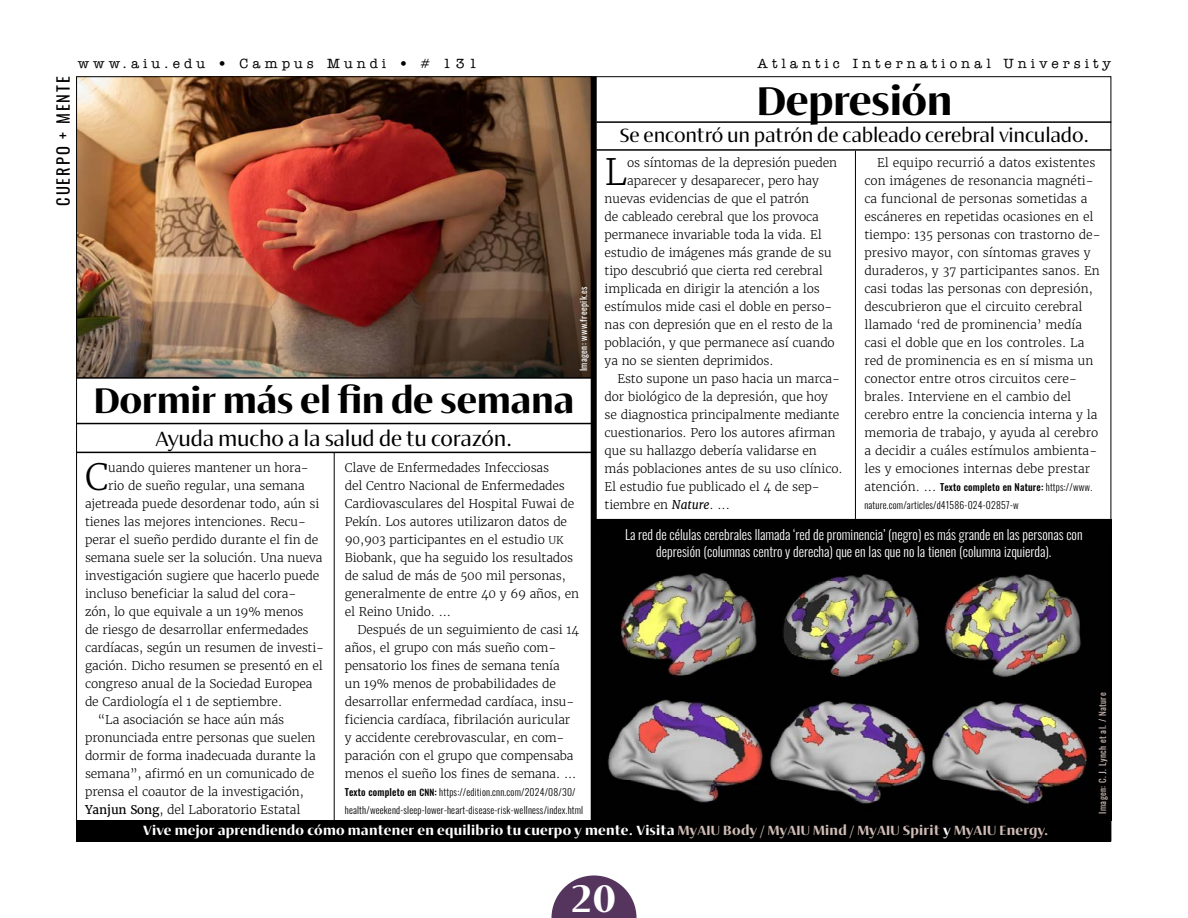
<style>
.page{position:relative;width:1188px;height:918px;background:#fff}
.page>*{position:absolute;margin:0;border:0;box-sizing:border-box;transform-origin:0 0}
.t1{font:800 40.5px "Ador Hairline";letter-spacing:-.01em;color:#000}
.t2{font:800 39px "Ador Hairline";color:#fff}
.t3{font:300 36.15px "Merriweather";color:#000}
.t4{font:800 36px "Ador Hairline";letter-spacing:-.01em;color:#000}
.t5{font:500 21px "Ador Hairline";letter-spacing:-.01em;color:#000}
.t6{font:500 19.5px "Ador Hairline";letter-spacing:-.01em;color:#000}
.t7{font:16.5px "Oswald";letter-spacing:.12em;color:#000}
.t8{font:300 13.5px/16.5px "Oswald";color:#fff;text-align:center}
.t9{font:800 13.5px "Ador Hairline";letter-spacing:.02em;color:#fff}
.t10{font:500 13.5px "American Typewriter ITC Pro";letter-spacing:.3em;color:#000}
.t11{font:300 12px/18px "Merriweather";letter-spacing:-.01em;color:#000}
.t12{font:300 9.75px/18px "Oswald";letter-spacing:.02em;color:#000}
.t13{font:9px "Oswald";letter-spacing:.04em;color:#cfbcb5}
.t14{font:9px "Oswald";letter-spacing:.04em;color:#fff}
.s1{font-weight:400}
.s2{font-size:10.5px}
.s3{font-weight:500}
.s4{font-weight:500;font-size:9px}
.s5{font-weight:400;font-style:italic}
.s6{font-family:"Merriweather";font-size:12px}
.s7{color:#cfbcb5}
</style>
<div class="page">
<img style="left:78px;top:78px;width:513px;height:299px">
<div style="left:594px;top:519px;width:517px;height:301px;background:#000"></div>
<img style="left:608px;top:573px;width:480px;height:231px">
<hr style="left:855px;top:151px;width:1px;height:368px;background:#000">
<hr style="left:596px;top:121px;width:515px;height:2px;background:#000">
<hr style="left:596px;top:149px;width:515px;height:2px;background:#000">
<svg style="left:551px;top:875px;width:86px;height:43px"></svg>
<div style="left:76px;top:820px;width:1035px;height:22px;background:#000"></div>
<div style="left:591px;top:76px;width:6px;height:744px;background:#000"></div>
<hr style="left:334px;top:452px;width:1px;height:368px;background:#000">
<hr style="left:77px;top:452px;width:517px;height:1px;background:#000">
<hr style="left:76px;top:423px;width:517px;height:1px;background:#000">
<hr style="left:76px;top:377px;width:517px;height:2px;background:#000">
<h3 class="t7" style="left:48px;top:206px;width:131px;rotate:-90deg">CUERPO + MENTE</h3>
<p class="t10" style="left:78px;top:55px;width:401px">www.aiu.edu • Campus Mundi • # 131</p>
<p class="t10" style="left:758px;top:55px;width:355px">Atlantic International University</p>
<p class="t14" style="left:575px;top:371px;width:86px;rotate:-90deg">Imagen: www.freepik.es</p>
<h3 class="t4" style="left:94px;top:373px;width:482px">Dormir más el fin de semana</h3>
<h3 class="t5" style="left:156px;top:423px;width:359px">Ayuda mucho a la salud de tu corazón.</h3>
<h3 class="t3" style="left:85px;top:454px;width:25px">C</h3>
<p class="t11" style="left:108px;top:458px;width:202px">uando quieres mantener un hora-</p>
<p class="t11" style="left:108px;top:476px;width:198px">rio de sueño regular, una semana</p>
<p class="t11" style="left:85px;top:494px;width:236px">ajetreada puede desordenar todo, aún si</p>
<p class="t11" style="left:85px;top:512px;width:222px">tienes las mejores intenciones. Recu-</p>
<p class="t11" style="left:85px;top:530px;width:235px">perar el sueño perdido durante el fin de</p>
<p class="t11" style="left:85px;top:548px;width:239px">semana suele ser la solución. Una nueva</p>
<p class="t11" style="left:85px;top:566px;width:236px">investigación sugiere que hacerlo puede</p>
<p class="t11" style="left:85px;top:584px;width:213px">incluso beneficiar la salud del cora-</p>
<p class="t11" style="left:85px;top:602px;width:220px">zón, lo que equivale a un 19% menos</p>
<p class="t11" style="left:85px;top:620px;width:225px">de riesgo de desarrollar enfermedades</p>
<p class="t11" style="left:85px;top:638px;width:241px">cardíacas, según un resumen de investi-</p>
<p class="t11" style="left:85px;top:656px;width:239px">gación. Dicho resumen se presentó en el</p>
<p class="t11" style="left:85px;top:674px;width:229px">congreso anual de la Sociedad Europea</p>
<p class="t11" style="left:85px;top:692px;width:199px">de Cardiología el 1 de septiembre.</p>
<p class="t11" style="left:98px;top:710px;width:188px">“La asociación se hace aún más</p>
<p class="t11" style="left:85px;top:728px;width:232px">pronunciada entre personas que suelen</p>
<p class="t11" style="left:85px;top:746px;width:232px">dormir de forma inadecuada durante la</p>
<p class="t11" style="left:85px;top:764px;width:231px">semana”, afirmó en un comunicado de</p>
<p class="t11" style="left:85px;top:782px;width:220px">prensa el coautor de la investigación,</p>
<p class="t11" style="left:85px;top:800px;width:217px"><span class="s1">Yanjun Song</span>, del Laboratorio Estatal</p>
<p class="t11" style="left:345px;top:458px;width:236px">Clave de Enfermedades Infecciosas<br>del Centro Nacional de Enfermedades Cardiovasculares del Hospital Fuwai de Pekín. Los autores utilizaron datos de 90,903 participantes en el estudio <span class="s2">UK </span>Biobank, que ha seguido los resultados de salud de más de 500 mil personas, generalmente de entre 40 y 69 años, en el Reino Unido. ...</p>
<p class="t11" style="left:345px;top:620px;width:236px;text-indent:13px">Después de un seguimiento de casi 14 años, el grupo con más sueño com&shy;pensatorio los fines de semana tenía<br>un 19% menos de probabilidades de desarrollar enfermedad cardíaca, insu&shy;ficiencia cardíaca, fibrilación auricular y accidente cerebrovascular, en com&shy;paración con el grupo que compensaba menos el sueño los fines de semana. ...</p>
<p class="t12" style="left:345px;top:782px;width:240px"><span class="s3">Texto completo en</span> <span class="s4">CNN</span><span class="s3">:</span> https://edition.cnn.com/2024/08/30/ health/weekend-sleep-lower-heart-disease-risk-wellness/index.html</p>
<h1 class="t1" style="left:757px;top:70px;width:197px">Depresión</h1>
<h3 class="t6" style="left:620px;top:121px;width:472px">Se encontró un patrón de cableado cerebral vinculado.</h3>
<h3 class="t3" style="left:605px;top:149px;width:24px">L</h3>
<p class="t11" style="left:627px;top:154px;width:212px">os síntomas de la depresión pueden</p>
<p class="t11" style="left:627px;top:172px;width:193px">aparecer y desaparecer, pero hay</p>
<p class="t11" style="left:605px;top:190px;width:206px">nuevas evidencias de que el patrón</p>
<p class="t11" style="left:605px;top:208px;width:216px">de cableado cerebral que los provoca</p>
<p class="t11" style="left:605px;top:226px;width:219px">permanece invariable toda la vida. El</p>
<p class="t11" style="left:605px;top:244px;width:229px">estudio de imágenes más grande de su</p>
<p class="t11" style="left:605px;top:262px;width:220px">tipo descubrió que cierta red cerebral</p>
<p class="t11" style="left:605px;top:280px;width:217px">implicada en dirigir la atención a los</p>
<p class="t11" style="left:605px;top:298px;width:229px">estímulos mide casi el doble en perso-</p>
<p class="t11" style="left:605px;top:316px;width:230px">nas con depresión que en el resto de la</p>
<p class="t11" style="left:605px;top:334px;width:232px">población, y que permanece así cuando</p>
<p class="t11" style="left:605px;top:352px;width:170px">ya no se sienten deprimidos.</p>
<p class="t11" style="left:617px;top:370px;width:224px">Esto supone un paso hacia un marca-</p>
<p class="t11" style="left:605px;top:388px;width:225px">dor biológico de la depresión, que hoy</p>
<p class="t11" style="left:605px;top:406px;width:236px">se diagnostica principalmente mediante</p>
<p class="t11" style="left:605px;top:424px;width:232px">cuestionarios. Pero los autores afirman</p>
<p class="t11" style="left:605px;top:442px;width:214px">que su hallazgo debería validarse en</p>
<p class="t11" style="left:605px;top:460px;width:239px">más poblaciones antes de su uso clínico.</p>
<p class="t11" style="left:605px;top:478px;width:217px">El estudio fue publicado el 4 de sep-</p>
<p class="t11" style="left:605px;top:496px;width:127px">tiembre en <span class="s5">Nature</span>. ...</p>
<p class="t11" style="left:864px;top:154px;width:238px;text-indent:13px">El equipo recurrió a datos existentes con imágenes de resonancia magnéti&shy;ca funcional de personas sometidas a escáneres en repetidas ocasiones en el tiempo: 135 personas con trastorno de&shy;presivo mayor, con síntomas graves y duraderos, y 37 participantes sanos. En casi todas las personas con depresión, descubrieron que el circuito cerebral llamado ‘red de prominencia’ medía casi el doble que en los controles. La red de prominencia es en sí misma un conector entre otros circuitos cere&shy;brales. Interviene en el cambio del cerebro entre la conciencia interna y la memoria de trabajo, y ayuda al cerebro a decidir a cuáles estímulos ambienta&shy;les y emociones internas debe prestar</p>
<p class="t12" style="left:864px;top:477px;width:229px"><span class="s6">atención. ...</span> <span class="s3">Texto completo en Nature:</span> https://www. nature.com/articles/d41586-024-02857-w</p>
<p class="t8" style="left:625px;top:525px;width:459px">La red de células cerebrales llamada ‘red de prominencia’ (negro) es más grande en las personas con depresión (columnas centro y derecha) que en las que no la tienen (columna izquierda).</p>
<p class="t13" style="left:1095px;top:814px;width:123px;rotate:-90deg">Imagen: C. J. Lynch et al. / Nature</p>
<p class="t9" style="left:143px;top:820px;width:907px">Vive mejor aprendiendo cómo mantener en equilibrio tu cuerpo y mente. Visita <span class="s7">MyAIU Body / MyAIU Mind / MyAIU Spirit</span> y <span class="s7">MyAIU Energy.</span></p>
<h2 class="t2" style="left:570px;top:869px;width:48px">20</h2>
</div>
